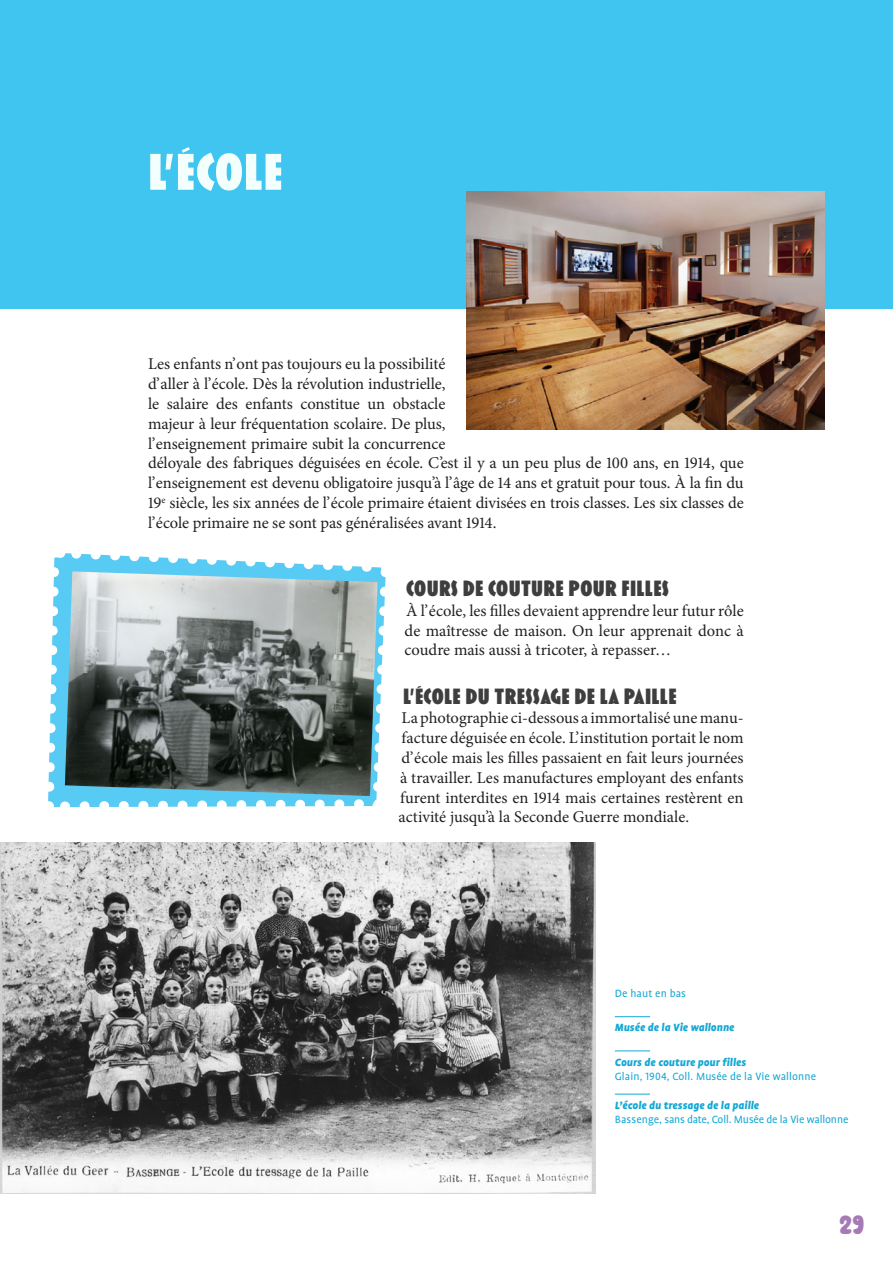
<style>
.page{position:relative;width:893px;height:1263px;background:#fff}
.page>*{position:absolute;margin:0;border:0;box-sizing:border-box;transform-origin:0 0}
.t1{font:900 52.5px "Blakely";letter-spacing:.015em;color:#f2fffc}
.t2{font:30px "Painde Mie";color:#a67ab5}
.t3{font:900 22.5px "Blakely";letter-spacing:.015em;color:#3e3e3f}
.t4{font:16.5px/19.8px "Minion Pro";letter-spacing:-.005em;color:#231f20;text-align:justify}
.t5{font:italic 900 12px "Profile OT";letter-spacing:.01em;color:#13a8d5}
.t6{font:12px "Profile OT";letter-spacing:.01em;color:#13a8d5}
.t7{font:12px "Profile OT";letter-spacing:-.01em;color:#13a8d5}
</style>
<div class="page">
<svg style="left:48px;top:553px;width:338px;height:255px"></svg>
<img style="left:0;top:842px;width:596px;height:351px">
<div style="left:0;top:0;width:893px;height:308px;background:#40c4f0"></div>
<img style="left:467px;top:191px;width:357px;height:238px">
<img style="left:65px;top:571px;width:312px;height:225px">
<hr style="left:615px;top:1016px;width:35px;height:1px;background:#13a8d5">
<hr style="left:615px;top:1050px;width:35px;height:1px;background:#13a8d5">
<hr style="left:615px;top:1094px;width:35px;height:1px;background:#13a8d5">
<h1 class="t1" style="left:148px;top:147px;width:136px">L’ÉCOLE</h1>
<p class="t4" style="left:148px;top:354px;width:597px;text-align:left">Les enfants n’ont pas toujours eu la possibilité<br>d’aller à l’école. Dès la révolution industrielle,<br>le salaire des enfants constitue un obstacle<br>majeur à leur fréquentation scolaire. De plus,<br>l’enseignement primaire subit la concurrence<br>déloyale des fabriques déguisées en école. C’est il y a un peu plus de 100 ans, en 1914, que l’enseignement est devenu obligatoire jusqu’à l’âge de 14 ans et gratuit pour tous. À la fin du 19<sup>e</sup> siècle, les six années de l’école primaire étaient divisées en trois classes. Les six classes de l’école primaire ne se sont pas généralisées avant 1914.</p>
<h3 class="t3" style="left:406px;top:577px;width:264px">COURS DE COUTURE POUR FILLES</h3>
<p class="t4" style="left:405px;top:601px;width:341px">À l’école, les filles devaient apprendre leur futur rôle de maîtresse de maison. On leur apprenait donc à coudre mais aussi à tricoter, à repasser…</p>
<h3 class="t3" style="left:403px;top:685px;width:275px">L’ÉCOLE DU TRESSAGE DE LA PAILLE</h3>
<p class="t4" style="left:399px;top:708px;width:347px">La photographie ci-dessous a immortalisé une manu&shy;facture déguisée en école. L’institution portait le nom d’école mais les filles passaient en fait leurs journées à travailler. Les manufactures employant des enfants furent interdites en 1914 mais certaines restèrent en activité jusqu’à la Seconde Guerre mondiale.</p>
<p class="t6" style="left:615px;top:987px;width:73px">De haut en bas</p>
<p class="t5" style="left:615px;top:1021px;width:121px">Musée de la Vie wallonne</p>
<p class="t5" style="left:615px;top:1055px;width:133px">Cours de couture pour filles</p>
<p class="t6" style="left:615px;top:1070px;width:203px">Glain, 1904, Coll. Musée de la Vie wallonne</p>
<p class="t5" style="left:615px;top:1098px;width:146px">L’école du tressage de la paille</p>
<p class="t7" style="left:615px;top:1113px;width:235px">Bassenge, sans date, Coll. Musée de la Vie wallonne</p>
<h2 class="t2" style="left:839px;top:1209px;width:26px">29</h2>
</div>
